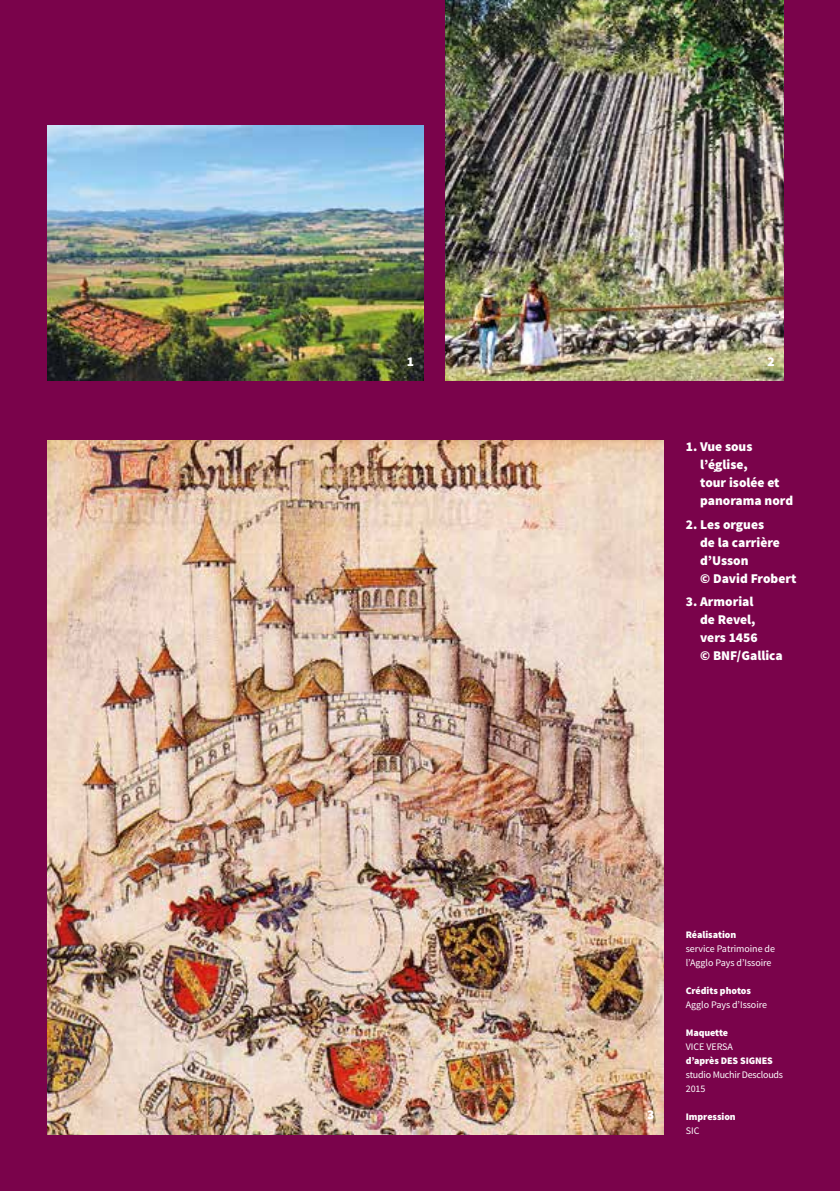
<style>
.page{position:relative;width:840px;height:1191px;background:#fff}
.page>*{position:absolute;margin:0;border:0;box-sizing:border-box;transform-origin:0 0}
.t1{font:900 13.4px/18px "Source Sans Pro";color:#fff}
.t2{font:10px/14px "Source Sans Pro";letter-spacing:-.005em;color:#fff}
.t3{font:900 10px "Source Sans Pro";letter-spacing:-.01em;color:#fff}
</style>
<div class="page">
<div style="left:0;top:0;width:839px;height:1191px;background:#7a034b"></div>
<img style="left:48px;top:125px;width:375px;height:255px">
<img style="left:48px;top:441px;width:614px;height:693px">
<img style="left:445px;top:0;width:337px;height:381px">
<p class="t1" style="left:406px;top:353px;width:9px">1</p>
<p class="t1" style="left:766px;top:353px;width:9px">2</p>
<p class="t1" style="left:699px;top:438px;width:94px;text-indent:-14px">1. Vue sous l’ȩ́glise,<br>tour isolée et panorama nord</p>
<p class="t1" style="left:699px;top:516px;width:98px;text-indent:-14px">2. Les orgues<br>de la carrière d’Usson<br>© David Frobert</p>
<p class="t1" style="left:699px;top:593px;width:84px;text-indent:-14px">3. Armorial<br>de Revel, vers 1456<br>© BNF/Gallica</p>
<p class="t1" style="left:646px;top:1106px;width:9px">3</p>
<p class="t3" style="left:685px;top:928px;width:52px">Réalisation</p>
<p class="t2" style="left:685px;top:942px;width:91px">service Patrimoine de l’Agglo Pays d’Issoire</p>
<p class="t3" style="left:685px;top:984px;width:67px">Crédits photos</p>
<p class="t2" style="left:685px;top:998px;width:83px">Agglo Pays d’Issoire</p>
<p class="t3" style="left:685px;top:1026px;width:44px">Maquette</p>
<p class="t2" style="left:685px;top:1040px;width:49px">VICE VERSA</p>
<p class="t3" style="left:685px;top:1054px;width:88px">d’après DES SIGNES</p>
<p class="t2" style="left:685px;top:1068px;width:99px">studio Muchir Desclouds<br>2015</p>
<p class="t3" style="left:685px;top:1110px;width:51px">Impression</p>
<p class="t2" style="left:685px;top:1124px;width:15px">SIC</p>
</div>
